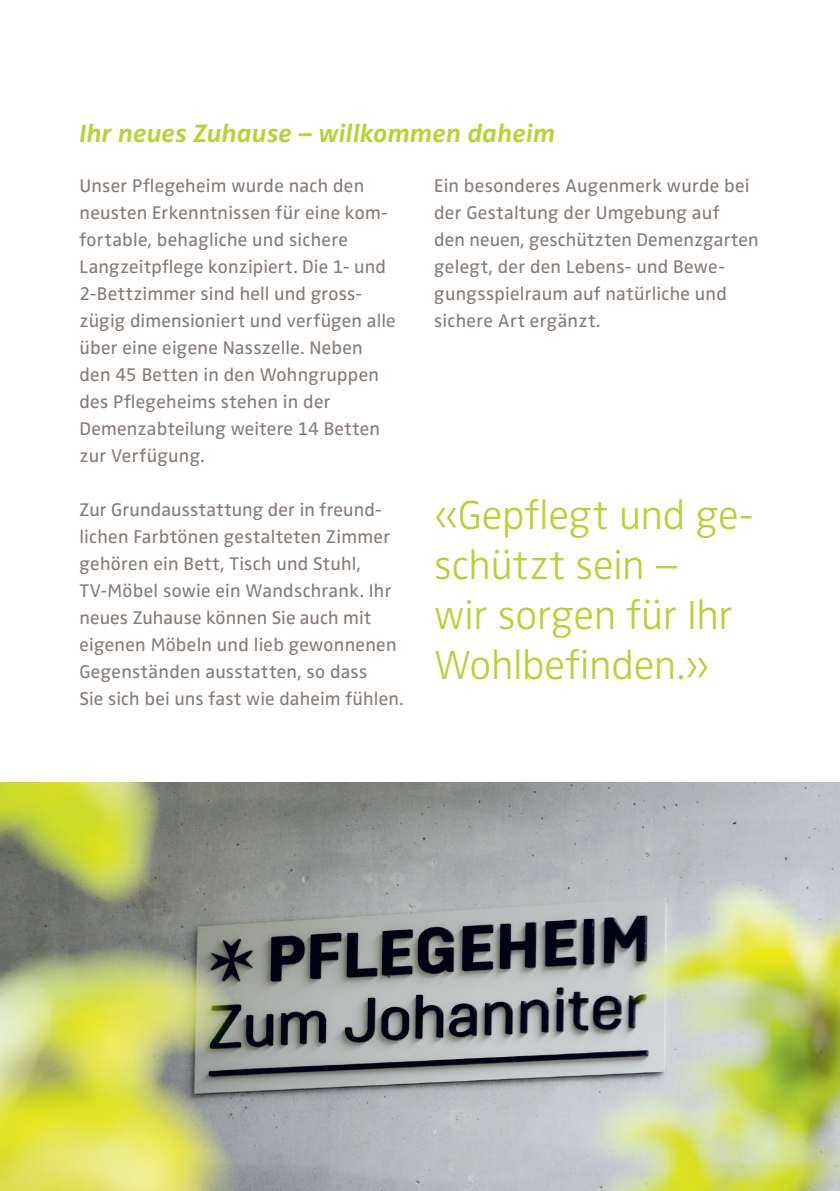
<style>
.page{position:relative;width:840px;height:1191px;background:#fff}
.page>*{position:absolute;margin:0;border:0;box-sizing:border-box;transform-origin:0 0}
.t1{font:300 42px/50px "Zwo OT";letter-spacing:-.005em;color:#b5d334}
.t2{font:italic 700 26px "Zwo OT";letter-spacing:.005em;color:#b5d334}
.t3{font:19px/27px "Zwo OT";letter-spacing:.015em;color:#867b76}
</style>
<div class="page">
<img style="left:0;top:782px;width:839px;height:409px">
<h2 class="t2" style="left:79px;top:118px;width:477px">Ihr neues Zuhause – willkommen daheim</h2>
<p class="t3" style="left:79px;top:173px;width:317px">Unser Pflegeheim wurde nach den neusten Erkenntnissen für eine kom&shy;fortable, behagliche und sichere<br>Langzeitpflege konzipiert. Die 1- und<br>2-Bettzimmer sind hell und gross&shy;zügig dimensioniert und verfügen alle über eine eigene Nasszelle. Neben den 45 Betten in den Wohngruppen des Pflegeheims stehen in der<br>Demenzabteilung weitere 14 Betten zur Verfügung.</p>
<p class="t3" style="left:79px;top:497px;width:325px">Zur Grundausstattung der in freund&shy;lichen Farbtönen gestalteten Zimmer gehören ein Bett, Tisch und Stuhl, TV-Möbel sowie ein Wandschrank. Ihr neues Zuhause können Sie auch mit eigenen Möbeln und lieb gewonnenen Gegenständen ausstatten, so dass<br>Sie sich bei uns fast wie daheim fühlen.</p>
<p class="t3" style="left:434px;top:173px;width:326px">Ein besonderes Augenmerk wurde bei der Gestaltung der Umgebung auf<br>den neuen, geschützten Demenzgarten gelegt, der den Lebens- und Bewe&shy;gungsspielraum auf natürliche und sichere Art ergänzt.</p>
<h1 class="t1" style="left:434px;top:491px;width:321px">«Gepflegt und ge&shy;schützt sein –<br>wir sorgen für Ihr<br>Wohlbefinden.»</h1>
</div>
